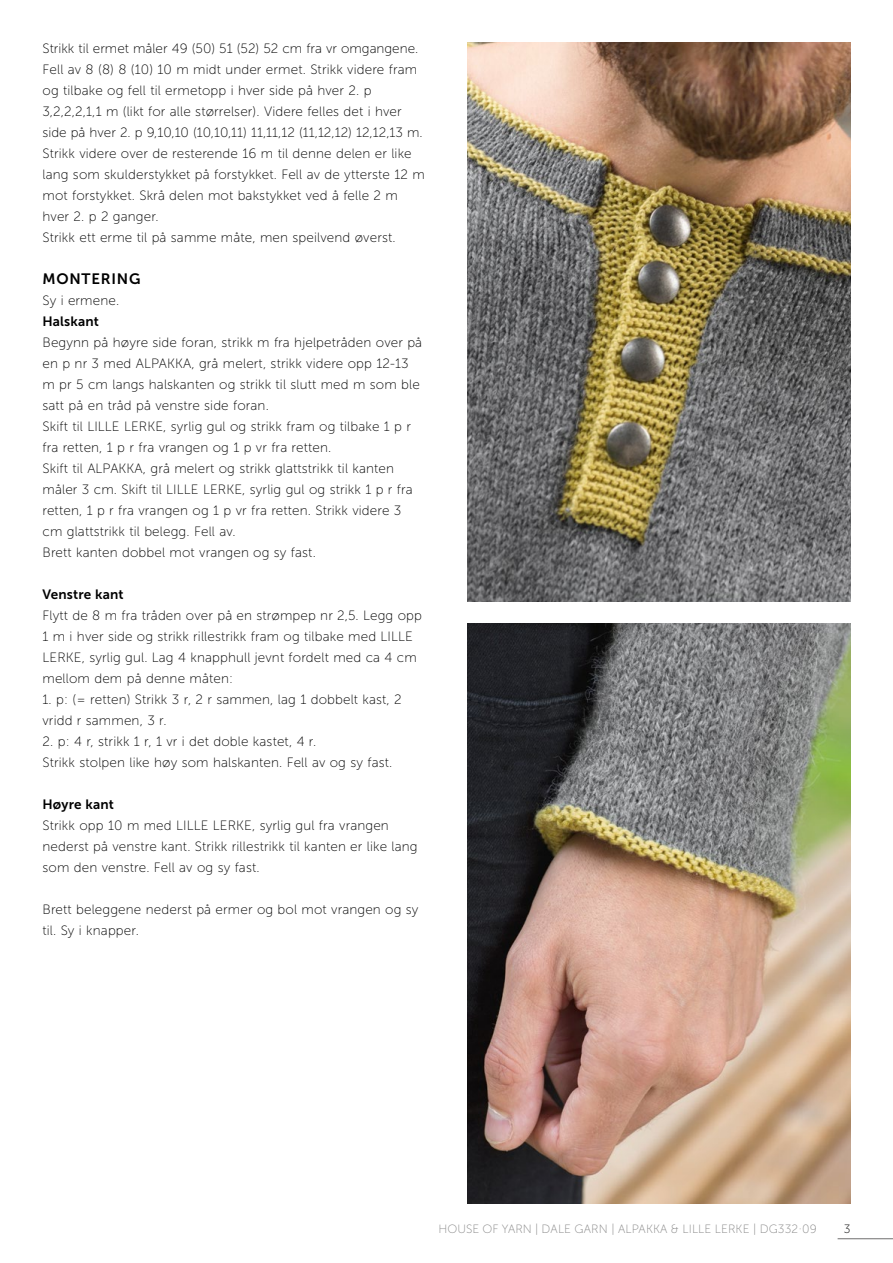
<style>
.page{position:relative;width:893px;height:1263px;background:#fff}
.page>*{position:absolute;margin:0;border:0;box-sizing:border-box;transform-origin:0 0}
.Innhold_-_Venstresti{font:15px "Museo Sans 700";letter-spacing:.05em;color:#000}
.Innhold_-_Venstresti-2{font:13.5px/21px "Museo Sans 100";letter-spacing:.01em;color:#000}
.Innhold_-_Venstresti-3{font:13.5px "Museo Sans 700";letter-spacing:.01em;color:#000}
.t1{font:12px "Museo Sans 100";letter-spacing:.01em;color:#878787}
.t2{font:12px "Museo Sans 100";color:#000}
</style>
<div class="page">
<hr style="left:838px;top:1238px;width:55px;height:1px;background:#706f6f">
<img style="left:468px;top:43px;width:382px;height:559px">
<img style="left:468px;top:623px;width:382px;height:580px">
<p class="Innhold_-_Venstresti-2" style="left:43px;top:38px;width:377px">Strikk til ermet måler 49 (50) 51 (52) 52 cm fra vr omgangene.</p>
<p class="Innhold_-_Venstresti-2" style="left:43px;top:59px;width:382px">Fell av 8 (8) 8 (10) 10 m midt under ermet. Strikk videre fram og tilbake og fell til ermetopp i hver side på hver 2. p 3,2,2,2,1,1 m (likt for alle størrelser). Videre felles det i hver side på hver 2. p 9,10,10 (10,10,11) 11,11,12 (11,12,12) 12,12,13 m.</p>
<p class="Innhold_-_Venstresti-2" style="left:43px;top:143px;width:384px">Strikk videre over de resterende 16 m til denne delen er like lang som skulderstykket på forstykket. Fell av de ytterste 12 m mot forstykket. Skrå delen mot bakstykket ved å felle 2 m hver 2. p 2 ganger.</p>
<p class="Innhold_-_Venstresti-2" style="left:43px;top:227px;width:355px">Strikk ett erme til på samme måte, men speilvend øverst.</p>
<p class="Innhold_-_Venstresti" style="left:43px;top:270px;width:99px">MONTERING</p>
<p class="Innhold_-_Venstresti-2" style="left:43px;top:290px;width:78px">Sy i ermene.</p>
<p class="Innhold_-_Venstresti-3" style="left:43px;top:314px;width:58px">Halskant</p>
<p class="Innhold_-_Venstresti-2" style="left:43px;top:332px;width:381px">Begynn på høyre side foran, strikk m fra hjelpetråden over på en p nr 3 med ALPAKKA, grå melert, strikk videre opp 12-13 m pr 5 cm langs halskanten og strikk til slutt med m som ble satt på en tråd på venstre side foran.</p>
<p class="Innhold_-_Venstresti-2" style="left:43px;top:416px;width:370px">Skift til LILLE LERKE, syrlig gul og strikk fram og tilbake 1 p r fra retten, 1 p r fra vrangen og 1 p vr fra retten.</p>
<p class="Innhold_-_Venstresti-2" style="left:43px;top:458px;width:372px">Skift til ALPAKKA, grå melert og strikk glattstrikk til kanten måler 3 cm. Skift til LILLE LERKE, syrlig gul og strikk 1 p r fra retten, 1 p r fra vrangen og 1 p vr fra retten. Strikk videre 3 cm glattstrikk til belegg. Fell av.</p>
<p class="Innhold_-_Venstresti-2" style="left:43px;top:542px;width:275px">Brett kanten dobbel mot vrangen og sy fast.</p>
<p class="Innhold_-_Venstresti-3" style="left:43px;top:587px;width:83px">Venstre kant</p>
<p class="Innhold_-_Venstresti-2" style="left:43px;top:605px;width:381px">Flytt de 8 m fra tråden over på en strømpep nr 2,5. Legg opp 1 m i hver side og strikk rillestrikk fram og tilbake med LILLE LERKE, syrlig gul. Lag 4 knapphull jevnt fordelt med ca 4 cm mellom dem på denne måten:</p>
<p class="Innhold_-_Venstresti-2" style="left:43px;top:689px;width:361px">1. p: (= retten) Strikk 3 r, 2 r sammen, lag 1 dobbelt kast, 2 vridd r sammen, 3 r.</p>
<p class="Innhold_-_Venstresti-2" style="left:43px;top:731px;width:275px">2. p: 4 r, strikk 1 r, 1 vr i det doble kastet, 4 r.</p>
<p class="Innhold_-_Venstresti-2" style="left:43px;top:752px;width:351px">Strikk stolpen like høy som halskanten. Fell av og sy fast.</p>
<p class="Innhold_-_Venstresti-3" style="left:43px;top:797px;width:73px">Høyre kant</p>
<p class="Innhold_-_Venstresti-2" style="left:43px;top:815px;width:377px">Strikk opp 10 m med LILLE LERKE, syrlig gul fra vrangen nederst på venstre kant. Strikk rillestrikk til kanten er like lang som den venstre. Fell av og sy fast.</p>
<p class="Innhold_-_Venstresti-2" style="left:43px;top:899px;width:377px">Brett beleggene nederst på ermer og bol mot vrangen og sy til. Sy i knapper.</p>
<p class="t1" style="left:439px;top:1222px;width:380px">HOUSE OF YARN | DALE GARN | ALPAKKA &amp; LILLE LERKE | DG332·09</p>
<p class="t2" style="left:844px;top:1222px;width:8px">3</p>
</div>
